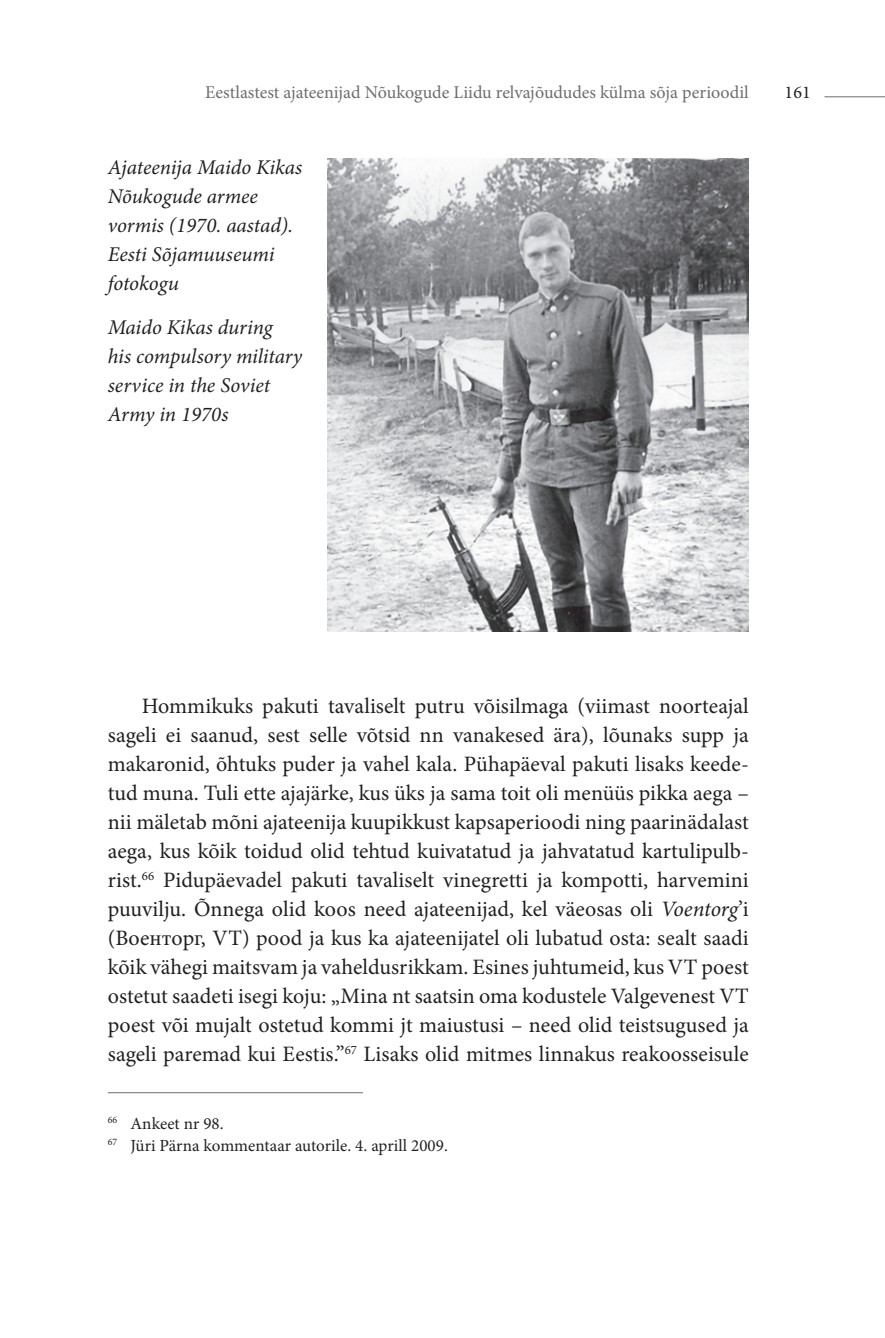
<style>
.page{position:relative;width:885px;height:1338px;background:#fff}
.page>*{position:absolute;margin:0;border:0;box-sizing:border-box;transform-origin:0 0}
.t1{font:22px/29px "Minion Pro";letter-spacing:.005em;color:#231f20;text-align:justify}
.t2{font:italic 21px/29px "Minion Pro";letter-spacing:-.005em;color:#231f20}
.t3{font:18px "Minion Pro";color:#6c6d70}
.t4{font:18px "Minion Pro";color:#231f20}
.t5{font:17px/22px "Minion Pro";letter-spacing:.005em;color:#231f20}
.s1{font-style:italic}
</style>
<div class="page">
<hr style="left:824px;top:96px;width:60px;height:1px;background:#6c6d70">
<hr style="left:108px;top:1092px;width:255px;height:1px;background:#6c6d70">
<img style="left:327px;top:159px;width:421px;height:472px">
<p class="t3" style="left:205px;top:80px;width:545px">Eestlastest ajateenijad Nõukogude Liidu relvajõududes külma sõja perioodil</p>
<p class="t4" style="left:784px;top:80px;width:28px">161</p>
<p class="t2" style="left:108px;top:153px;width:196px">Ajateenija Maido Kikas<br>Nõukogude armee vormis (1970. aastad).<br>Eesti Sõjamuuseumi fotokogu</p>
<p class="t2" style="left:108px;top:312px;width:196px">Maido Kikas during<br>his compulsory military service in the Soviet<br>Army in 1970s</p>
<p class="t1" style="left:108px;top:692px;width:642px;text-indent:34px">Hommikuks pakuti tavaliselt putru võisilmaga (viimast noorteajal sageli ei saanud, sest selle võtsid nn vanakesed ära), lõunaks supp ja makaronid, õhtuks puder ja vahel kala. Pühapäeval pakuti lisaks keede&shy;tud muna. Tuli ette ajajärke, kus üks ja sama toit oli menüüs pikka aega – nii mäletab mõni ajateenija kuupikkust kapsaperioodi ning paarinädalast aega, kus kõik toidud olid tehtud kuivatatud ja jahvatatud kartulipulb&shy;rist.<sup>66</sup> Pidupäevadel pakuti tavaliselt vinegretti ja kompotti, harvemini puuvilju. Õnnega olid koos need ajateenijad, kel väeosas oli <span class="s1">Voentorg</span>’i (Военторг, VT) pood ja kus ka ajateenijatel oli lubatud osta: sealt saadi kõik vähegi maitsvam ja vaheldusrikkam. Esines juhtumeid, kus VT poest ostetut saadeti isegi koju: „Mina nt saatsin oma kodustele Valgevenest VT poest või mujalt ostetud kommi jt maiustusi – need olid teistsugused ja sageli paremad kui Eestis.”<sup>67</sup> Lisaks olid mitmes linnakus reakoosseisule</p>
<p class="t5" style="left:108px;top:1113px;width:341px"><sup>66</sup> Ankeet nr 98.<br><sup>67</sup> Jüri Pärna kommentaar autorile. 4. aprill 2009.</p>
</div>
